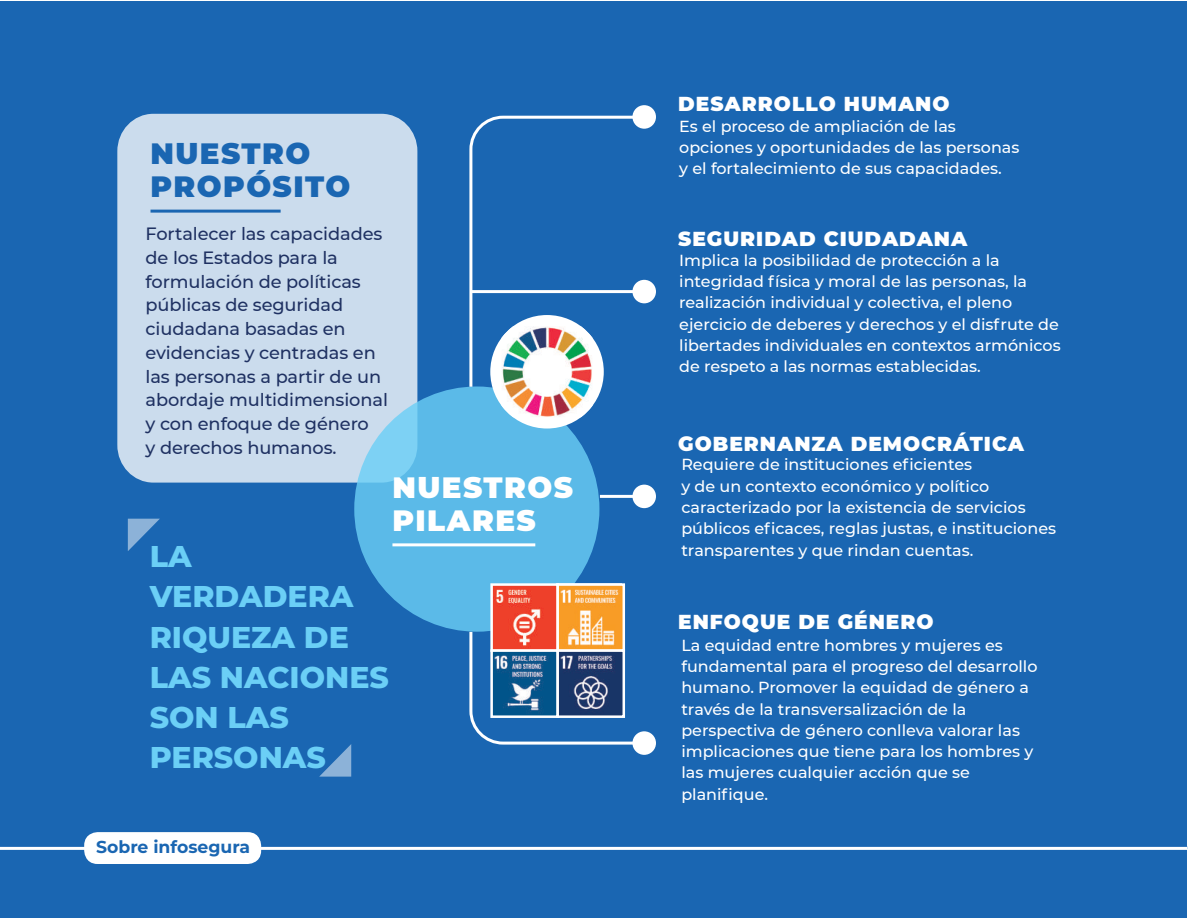
<style>
.page{position:relative;width:1188px;height:918px;background:#fff}
.page>*{position:absolute;margin:0;border:0;box-sizing:border-box;transform-origin:0 0}
.t1{font:800 30px/40px "Montserrat";color:#6bcff6}
.t2{font:900 29.25px/32.7px "Montserrat";letter-spacing:.05em;color:#1a66b2}
.t3{font:900 29.25px/32.7px "Montserrat";letter-spacing:.05em;color:#fff}
.t4{font:900 20.1px "Montserrat";letter-spacing:.05em;color:#fff}
.t5{font:500 17.7px/23.7px "Montserrat";letter-spacing:-.005em;color:#1f3162}
.t6{font:700 17.25px "Montserrat";color:#1a66b2}
.t7{font:500 15.9px/21.3px "Montserrat";color:#fff}
</style>
<div class="page">
<div style="left:1px;top:1px;width:1186px;height:916px;background:#1a66b2"></div>
<div style="left:117px;top:114px;width:300px;height:369px;background:#cbdced;border-radius:37px"></div>
<svg style="left:354px;top:387px;width:245px;height:245px;background:#5fbce9"></svg>
<hr style="left:0;top:847px;width:1188px;height:3px;background:#fff">
<div style="left:84px;top:832px;width:177px;height:32px;background:#fff;border-radius:14px"></div>
<hr style="left:151px;top:210px;width:130px;height:3px;background:#1a66b2">
<hr style="left:392px;top:543px;width:143px;height:3px;background:#fff">
<svg style="left:468px;top:115px;width:179px;height:630px"></svg>
<div style="left:632px;top:105px;width:24px;height:24px;background:#fff;border-radius:50%"></div>
<div style="left:632px;top:280px;width:24px;height:23px;background:#fff;border-radius:50%"></div>
<div style="left:632px;top:485px;width:24px;height:23px;background:#fff;border-radius:50%"></div>
<div style="left:632px;top:731px;width:24px;height:24px;background:#fff;border-radius:50%"></div>
<hr style="left:471px;top:290px;width:173px;height:3px;background:#fff">
<svg style="left:128px;top:519px;width:32px;height:32px"></svg>
<svg style="left:319px;top:744px;width:32px;height:33px"></svg>
<div style="left:490px;top:315px;width:114px;height:114px;background:#fff;border-radius:50%"></div>
<img style="left:502px;top:326px;width:90px;height:91px">
<img style="left:494px;top:587px;width:127px;height:127px">
<div style="left:490px;top:583px;width:69px;height:69px;border:3px solid #fff"></div>
<div style="left:490px;top:649px;width:69px;height:69px;border:3px solid #fff"></div>
<div style="left:556px;top:583px;width:69px;height:69px;border:3px solid #fff"></div>
<div style="left:556px;top:649px;width:69px;height:69px;border:3px solid #fff"></div>
<h2 class="t2" style="left:151px;top:135px;width:201px">NUESTRO<br>PROPÓSITO</h2>
<p class="t5" style="left:146px;top:222px;width:244px">Fortalecer las capacidades de los Estados para la formulación de políticas públicas de seguridad ciudadana basadas en evidencias y centradas en las personas a partir de un abordaje multidimensional y con enfoque de género<br>y derechos humanos.</p>
<h2 class="t3" style="left:392px;top:470px;width:182px">NUESTROS<br>PILARES</h2>
<h1 class="t1" style="left:150px;top:535px;width:241px">LA<br>VERDADERA<br>RIQUEZA DE<br>LAS NACIONES<br>SON LAS<br>PERSONAS</h1>
<p class="t6" style="left:96px;top:835px;width:156px">Sobre infosegura</p>
<p class="t4" style="left:678px;top:88px;width:273px">DESARROLLO HUMANO</p>
<p class="t7" style="left:679px;top:115px;width:342px">Es el proceso de ampliación de las opciones y oportunidades de las personas y el fortalecimiento de sus capacidades.</p>
<p class="t4" style="left:678px;top:223px;width:291px">SEGURIDAD CIUDADANA</p>
<p class="t7" style="left:679px;top:249px;width:383px">Implica la posibilidad de protección a la integridad física y moral de las personas, la realización individual y colectiva, el pleno ejercicio de deberes y derechos y el disfrute de libertades individuales en contextos armónicos de respeto a las normas establecidas.</p>
<p class="t4" style="left:678px;top:428px;width:347px">GOBERNANZA DEMOCRÁTICA</p>
<p class="t7" style="left:681px;top:453px;width:376px">Requiere de instituciones eficientes<br>y de un contexto económico y político caracterizado por la existencia de servicios públicos eficaces, reglas justas, e instituciones transparentes y que rindan cuentas.</p>
<p class="t4" style="left:678px;top:606px;width:257px">ENFOQUE DE GÉNERO</p>
<p class="t7" style="left:681px;top:634px;width:358px">La equidad entre hombres y mujeres es fundamental para el progreso del desarrollo humano. Promover la equidad de género a través de la transversalización de la perspectiva de género conlleva valorar las implicaciones que tiene para los hombres y las mujeres cualquier acción que se planifique.</p>
</div>
